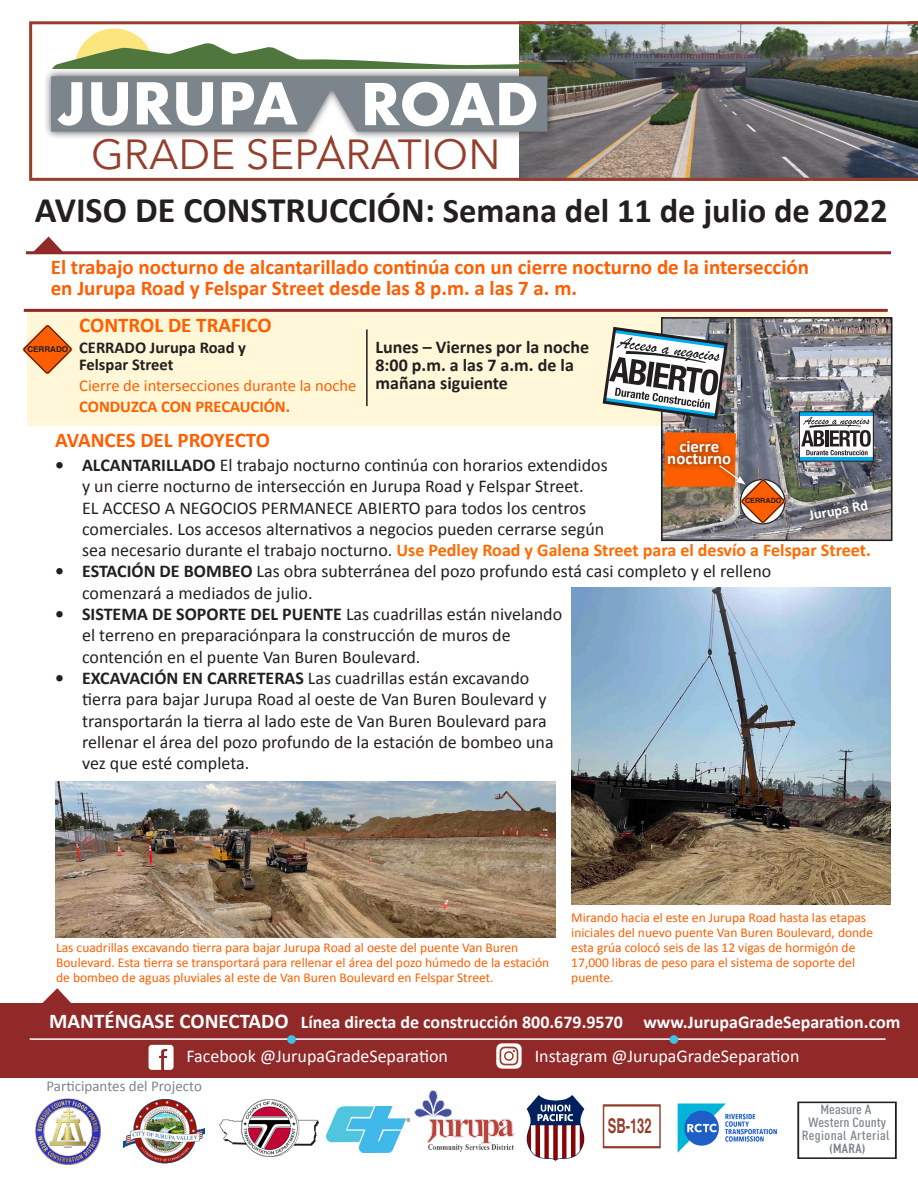
<style>
.page{position:relative;width:918px;height:1188px;background:#fff}
.page>*{position:absolute;margin:0;border:0;box-sizing:border-box;transform-origin:0 0}
.t1{font:42px "Avenir Next";color:#943e2b}
.t2{font:700 34.5px "Calibri";color:#231f20}
.t3{font:700 27px "Calibri";color:#fff}
.t4{font:700 21px/21px "Calibri";color:#ff5e00}
.t5{font:700 21px "Calibri";color:#fff}
.t6{font:700 20.4px "Helvetica";color:#943e2b;scale:.63 1}
.t7{font:18px/21.3px "Calibri";color:#231f20}
.t8{font:700 18px "Calibri";color:#fff}
.t9{font:18px "Calibri";color:#fff}
.t10{font:700 18px/18px "Calibri";color:#231f20}
.t11{font:700 16.8px/12.1px "Calibri";color:#fff;text-align:center}
.t12{font:16.5px "Calibri";color:#ff5e00}
.t13{font:700 16.5px/16.5px "Calibri";color:#231f20}
.t14{font:700 16.5px "Calibri";color:#ff5e00}
.t15{font:15px "Calibri";color:#7c858c}
.t16{font:700 14.4px "Calibri";color:#fff}
.t17{font:13.5px/15px "Calibri";color:#ff5e00}
.t18{font:500 13.2px/13.2px "DIN Cond";color:#7c858c;text-align:center;scale:1.16 1}
.t19{font:700 8.1px "Helvetica";color:#231f20}
.t20{font:700 7.2px "Helvetica";color:#231f20}
.s1{font-size:36px}
.s2{font-weight:700}
.s3{font-weight:700;color:#ff6a00}
.s4{font-size:21px}
.s5{font-family:"DIN Condensed";font-weight:700}
</style>
<div class="page">
<img style="left:29px;top:21px;width:889px;height:160px">
<svg style="left:52px;top:28px;width:495px;height:42px"></svg>
<svg style="left:34px;top:237px;width:28px;height:14px"></svg>
<hr style="left:26px;top:251px;width:865px;height:3px;background:#922929">
<hr style="left:24px;top:309px;width:864px;height:3px;background:#922929">
<div style="left:27px;top:312px;width:861px;height:114px;background:#fff7d8"></div>
<img style="left:664px;top:320px;width:226px;height:218px">
<div style="left:661px;top:317px;width:232px;height:224px;border:2px solid #231f20"></div>
<svg style="left:803px;top:493px;width:74px;height:37px;background:#777677"></svg>
<div style="left:663px;top:435px;width:75px;height:36px;background:#231f20;opacity:.75"></div>
<svg style="left:602px;top:325px;width:128px;height:96px;background:#9fa6a6"></svg>
<svg style="left:22px;top:324px;width:50px;height:50px"></svg>
<img style="left:665px;top:432px;width:120px;height:92px">
<div style="left:799px;top:414px;width:74px;height:45px;background:linear-gradient(to right,#fefefe,#fff)"></div>
<hr style="left:800px;top:412px;width:73px;height:3px;background:#00aeef">
<svg style="left:801px;top:417px;width:70px;height:38px"></svg>
<hr style="left:800px;top:458px;width:73px;height:3px;background:#00aeef">
<div style="left:799px;top:412px;width:75px;height:49px;border:1px solid #231f20"></div>
<hr style="left:366px;top:329px;width:2px;height:77px;background:#231f20">
<img style="left:35px;top:1098px;width:66px;height:66px">
<img style="left:123px;top:1100px;width:81px;height:63px">
<img style="left:414px;top:1090px;width:101px;height:62px">
<img style="left:526px;top:1095px;width:59px;height:66px">
<div style="left:0;top:1003px;width:918px;height:75px;background:#922929"></div>
<img style="left:219px;top:1100px;width:100px;height:56px">
<img style="left:327px;top:1106px;width:84px;height:47px">
<img style="left:677px;top:1103px;width:100px;height:50px">
<div style="left:603px;top:1105px;width:58px;height:43px;border:2px solid #943e2b"></div>
<div style="left:797px;top:1102px;width:100px;height:57px;border:2px solid #231f20"></div>
<svg style="left:496px;top:1043px;width:26px;height:26px"></svg>
<svg style="left:148px;top:1044px;width:26px;height:26px"></svg>
<hr style="left:30px;top:1038px;width:856px;height:2px;background:#fff">
<div style="left:287px;top:1035px;width:9px;height:9px;background:#3fc1e9;border-radius:50%"></div>
<div style="left:670px;top:1035px;width:8px;height:9px;background:#3fc1e9;border-radius:50%"></div>
<svg style="left:42px;top:988px;width:29px;height:15px"></svg>
<img style="left:55px;top:782px;width:501px;height:156px">
<img style="left:571px;top:588px;width:320px;height:316px">
<h1 class="t1" style="left:91px;top:119px;width:411px">GRADE SEPARATION</h1>
<p class="t2" style="left:35px;top:189px;width:854px"><span class="s1">AVISO DE CONSTRUCCIÓN:</span> Semana del 11 de julio de 2022</p>
<p class="t4" style="left:51px;top:256px;width:760px">El trabajo nocturno de alcantarillado continúa con un cierre nocturno de la intersección en Jurupa Road y Felspar Street desde las 8 p.m. a las 7 a. m.</p>
<p class="t4" style="left:79px;top:315px;width:194px">CONTROL DE TRAFICO</p>
<p class="t13" style="left:79px;top:340px;width:168px">CERRADO Jurupa Road y<br>Felspar Street</p>
<p class="t12" style="left:79px;top:375px;width:279px">Cierre de intersecciones durante la noche</p>
<p class="t14" style="left:79px;top:396px;width:212px">CONDUZCA CON PRECAUCIÓN.</p>
<p class="t10" style="left:376px;top:338px;width:215px">Lunes – Viernes por la noche</p>
<p class="t10" style="left:376px;top:356px;width:200px">8:00 p.m. a las 7 a.m. de la mañana siguiente</p>
<p class="t19" style="left:27px;top:344px;width:42px">CERRADO</p>
<p class="t4" style="left:55px;top:429px;width:216px">AVANCES DEL PROYECTO</p>
<p class="t7" style="left:82px;top:454px;width:790px;text-indent:-27px"><span class="s2">• ALCANTARILLADO</span> El trabajo nocturno continúa con horarios extendidos<br>y un cierre nocturno de intersección en Jurupa Road y Felspar Street.<br>EL ACCESO A NEGOCIOS PERMANECE ABIERTO para todos los centros<br>comerciales. Los accesos alternativos a negocios pueden cerrarse según<br>sea necesario durante el trabajo nocturno. <span class="s3">Use Pedley Road y Galena Street para el desvío a Felspar Street.</span></p>
<p class="t7" style="left:82px;top:561px;width:691px;text-indent:-27px"><span class="s2">• ESTACIÓN DE BOMBEO</span> Las obra subterránea del pozo profundo está casi completo y el relleno comenzará a mediados de julio.</p>
<p class="t7" style="left:82px;top:604px;width:482px;text-indent:-27px"><span class="s2">• SISTEMA DE SOPORTE DEL PUENTE</span> Las cuadrillas están nivelando el terreno en preparaciónpara la construcción de muros de contención en el puente Van Buren Boulevard.</p>
<p class="t7" style="left:82px;top:667px;width:473px;text-indent:-27px"><span class="s2">• EXCAVACIÓN EN CARRETERAS</span> Las cuadrillas están excavando tierra para bajar Jurupa Road al oeste de Van Buren Boulevard y transportarán la tierra al lado este de Van Buren Boulevard para rellenar el área del pozo profundo de la estación de bombeo una vez que esté completa.</p>
<p class="t11" style="left:667px;top:440px;width:65px">cierre nocturno</p>
<p class="t20" style="left:745px;top:496px;width:38px">CERRADO</p>
<p class="t16" style="left:808px;top:507px;width:61px;rotate:-11deg">Jurupa Rd</p>
<p class="t17" style="left:56px;top:940px;width:495px">Las cuadrillas excavando tierra para bajar Jurupa Road al oeste del puente Van Buren<br>Boulevard. Esta tierra se transportará para rellenar el área del pozo húmedo de la estación de bombeo de aguas pluviales al este de Van Buren Boulevard en Felspar Street.</p>
<p class="t17" style="left:571px;top:910px;width:303px">Mirando hacia el este en Jurupa Road hasta las etapas iniciales del nuevo puente Van Buren Boulevard, donde esta grúa colocó seis de las 12 vigas de hormigón de 17,000 libras de peso para el sistema de soporte del puente.</p>
<p class="t3" style="left:63px;top:1002px;width:198px">STAY CONNECTED</p>
<p class="t5" style="left:271px;top:1006px;width:628px">Construction Hotline 800.679.9570 www.JurupaGradeSeparation.com</p>
<p class="t8" style="left:49px;top:1011px;width:853px"><span class="s4">MANTÉNGASE CONECTADO</span> Línea directa de construcción 800.679.9570 www.JurupaGradeSeparation.com</p>
<p class="t9" style="left:186px;top:1045px;width:263px">Facebook @JurupaGradeSeparation</p>
<p class="t9" style="left:535px;top:1045px;width:266px">Instagram @JurupaGradeSeparation</p>
<p class="t15" style="left:47px;top:1077px;width:157px">Participantes del Projecto</p>
<p class="t6" style="left:608px;top:1109px;width:71px">SB-132</p>
<p class="t18" style="left:802px;top:1102px;width:77px">Measure A<br>Western County<br>Regional Arterial <span class="s5">(MARA)</span></p>
</div>
